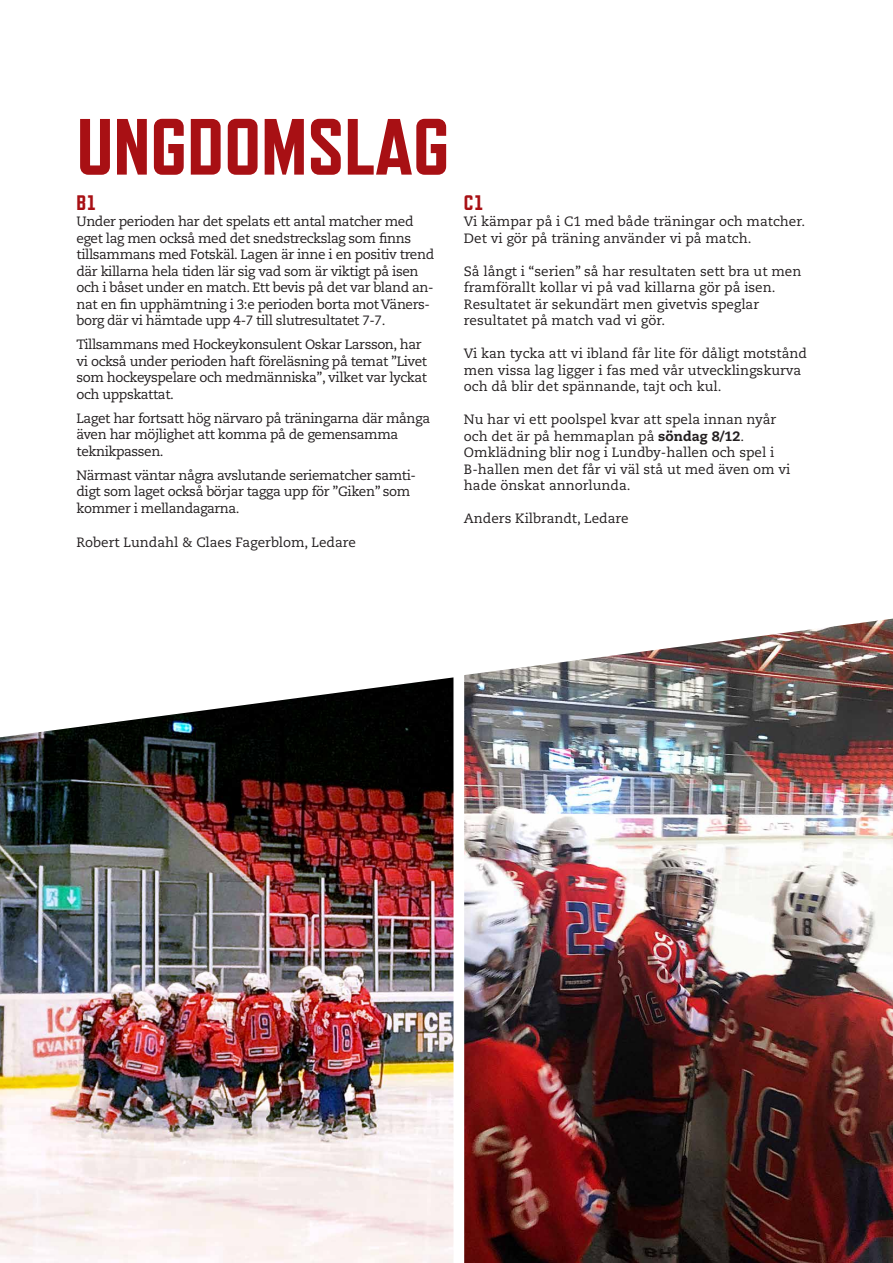
<style>
.page{position:relative;width:893px;height:1263px;background:#fff}
.page>*{position:absolute;margin:0;border:0;box-sizing:border-box;transform-origin:0 0}
.t1{font:800 79.5px "Refrigerator Deluxe";color:#a81014}
.t2{font:800 21px "Refrigerator Deluxe";color:#a81014}
.t3{font:13.5px/16.5px "Caecilia LT Std";letter-spacing:-.03em;color:#231f20}
.t4{font:13.5px/16.5px "Caecilia LT Std";color:#231f20}
.s1{font-weight:800}
</style>
<div class="page">
<img style="left:464px;top:619px;width:429px;height:644px">
<img style="left:0;top:677px;width:453px;height:586px">
<h1 class="t1" style="left:77px;top:101px;width:375px">UNGDOMSLAG</h1>
<h2 class="t2" style="left:77px;top:191px;width:20px">B1</h2>
<p class="t3" style="left:77px;top:214px;width:359px">Under perioden har det spelats ett antal matcher med eget lag men också med det snedstreckslag som finns tillsammans med Fotskäl. Lagen är inne i en positiv trend där killarna hela tiden lär sig vad som är viktigt på isen och i båset under en match. Ett bevis på det var bland an&shy;nat en fin upphämtning i 3:e perioden borta mot Väners&shy;borg där vi hämtade upp 4-7 till slutresultatet 7-7.</p>
<p class="t3" style="left:77px;top:337px;width:352px">Tillsammans med Hockeykonsulent Oskar Larsson, har vi också under perioden haft föreläsning på temat ”Livet som hockeyspelare och medmänniska”, vilket var lyckat och uppskattat.</p>
<p class="t3" style="left:77px;top:410px;width:355px">Laget har fortsatt hög närvaro på träningarna där många även har möjlighet att komma på de gemensamma teknikpassen.</p>
<p class="t3" style="left:77px;top:467px;width:341px">Närmast väntar några avslutande seriematcher samti&shy;digt som laget också börjar tagga upp för ”Giken” som kommer i mellandagarna.</p>
<p class="t4" style="left:77px;top:535px;width:281px">Robert Lundahl &amp; Claes Fagerblom, Ledare</p>
<h2 class="t2" style="left:464px;top:191px;width:20px">C1</h2>
<p class="t4" style="left:464px;top:214px;width:343px">Vi kämpar på i C1 med både träningar och matcher.<br>Det vi gör på träning använder vi på match.</p>
<p class="t4" style="left:464px;top:263px;width:339px">Så långt i “serien” så har resultaten sett bra ut men framförallt kollar vi på vad killarna gör på isen.<br>Resultatet är sekundärt men givetvis speglar resultatet på match vad vi gör.</p>
<p class="t4" style="left:464px;top:346px;width:345px">Vi kan tycka att vi ibland får lite för dåligt motstånd men vissa lag ligger i fas med vår utvecklingskurva och då blir det spännande, tajt och kul.</p>
<p class="t4" style="left:464px;top:412px;width:328px">Nu har vi ett poolspel kvar att spela innan nyår och det är på hemmaplan på <span class="s1">söndag 8/12</span>.<br>Omklädning blir nog i Lundby-hallen och spel i B-hallen men det får vi väl stå ut med även om vi hade önskat annorlunda.</p>
<p class="t4" style="left:464px;top:511px;width:166px">Anders Kilbrandt, Ledare</p>
</div>
